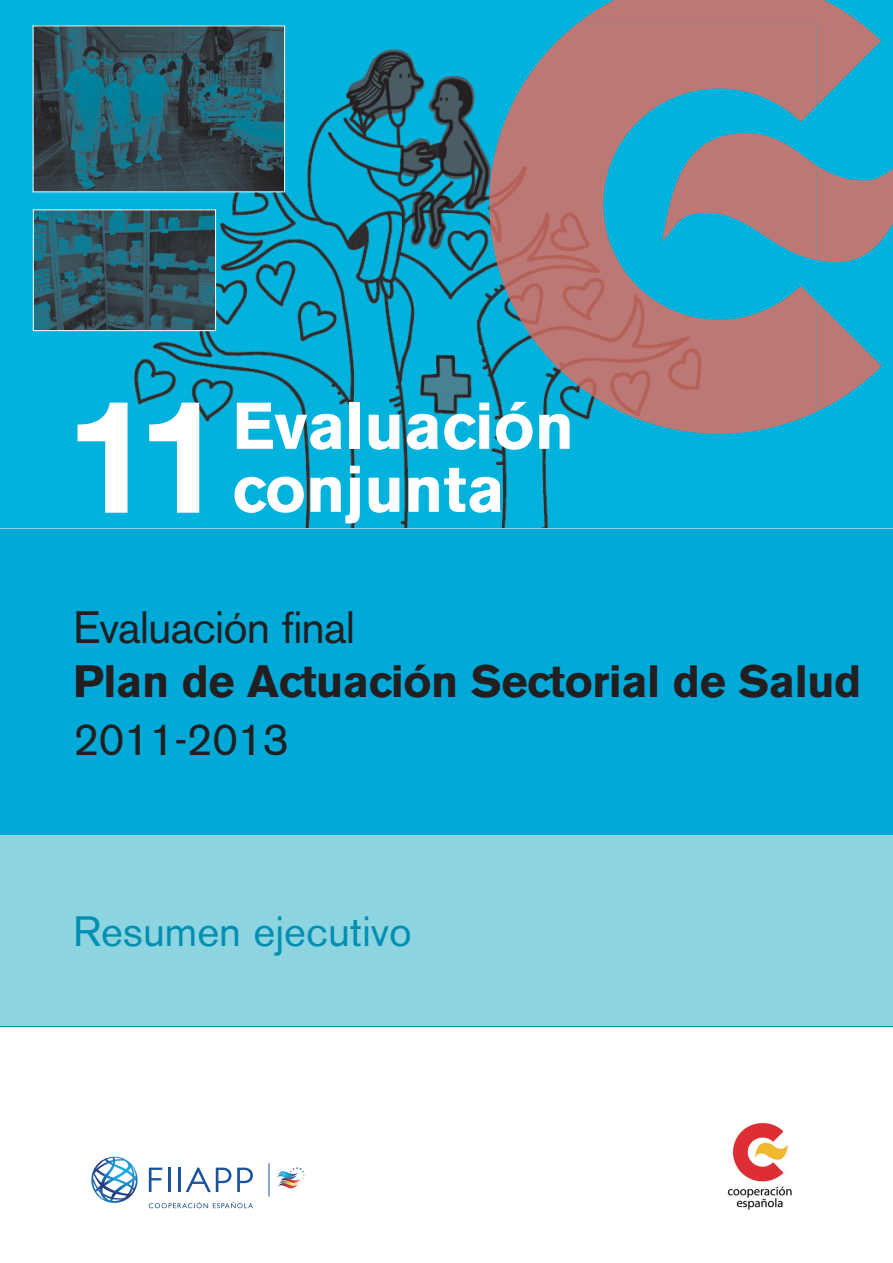
<style>
.page{position:relative;width:893px;height:1263px;background:#fff}
.page>*{position:absolute;margin:0;border:0;box-sizing:border-box;transform-origin:0 0}
.t1{font:700 157.35px "Helvetica Neue";color:#fff}
.t2{font:700 65.4px/63px "Akzidenz Grotesk BE";color:#fff}
.t3{font:700 45px "Akzidenz Grotesk BE";letter-spacing:-.01em;color:#231f20}
.t4{font:45px "Akzidenz Grotesk BE";letter-spacing:-.02em;color:#231f20}
.t5{font:42px "Akzidenz Grotesk BE";color:#008fb3}
</style>
<div class="page">
<div style="left:0;top:0;width:893px;height:529px;background:#00b2dc"></div>
<img style="left:57px;top:25px;width:759px;height:504px">
<div style="left:0;top:529px;width:893px;height:497px;background:#8cd4df"></div>
<div style="left:0;top:529px;width:893px;height:306px;background:#00a9d8"></div>
<svg style="left:578px;top:0;width:304px;height:412px"></svg>
<img style="left:489px;top:23px;width:327px;height:411px">
<svg style="left:816px;top:158px;width:77px;height:104px"></svg>
<img style="left:662px;top:133px;width:154px;height:127px">
<hr style="left:269px;top:1163px;width:1px;height:33px;background:#1b529c">
<svg style="left:237px;top:1168px;width:16px;height:24px"></svg>
<svg style="left:149px;top:1168px;width:13px;height:24px"></svg>
<hr style="left:168px;top:1168px;width:2px;height:24px;background:#1b529c">
<hr style="left:178px;top:1168px;width:3px;height:24px;background:#1b529c">
<svg style="left:186px;top:1168px;width:45px;height:24px"></svg>
<svg style="left:91px;top:1157px;width:47px;height:46px"></svg>
<svg style="left:277px;top:1167px;width:28px;height:22px"></svg>
<svg style="left:149px;top:1202px;width:104px;height:6px"></svg>
<img style="left:727px;top:1123px;width:65px;height:87px">
<img style="left:35px;top:28px;width:248px;height:162px">
<img style="left:35px;top:211px;width:179px;height:118px">
<div style="left:33px;top:209px;width:183px;height:122px;border:1px solid #fff"></div>
<h1 class="t1" style="left:66px;top:359px;width:161px">11</h1>
<h2 class="t2" style="left:232px;top:400px;width:343px">Evaluación conjunta</h2>
<p class="t4" style="left:73px;top:611px;width:284px">Evaluación final</p>
<p class="t3" style="left:73px;top:665px;width:790px">Plan de Actuación Sectorial de Salud</p>
<p class="t4" style="left:73px;top:724px;width:217px">2011-2013</p>
<p class="t5" style="left:73px;top:917px;width:340px">Resumen ejecutivo</p>
</div>
